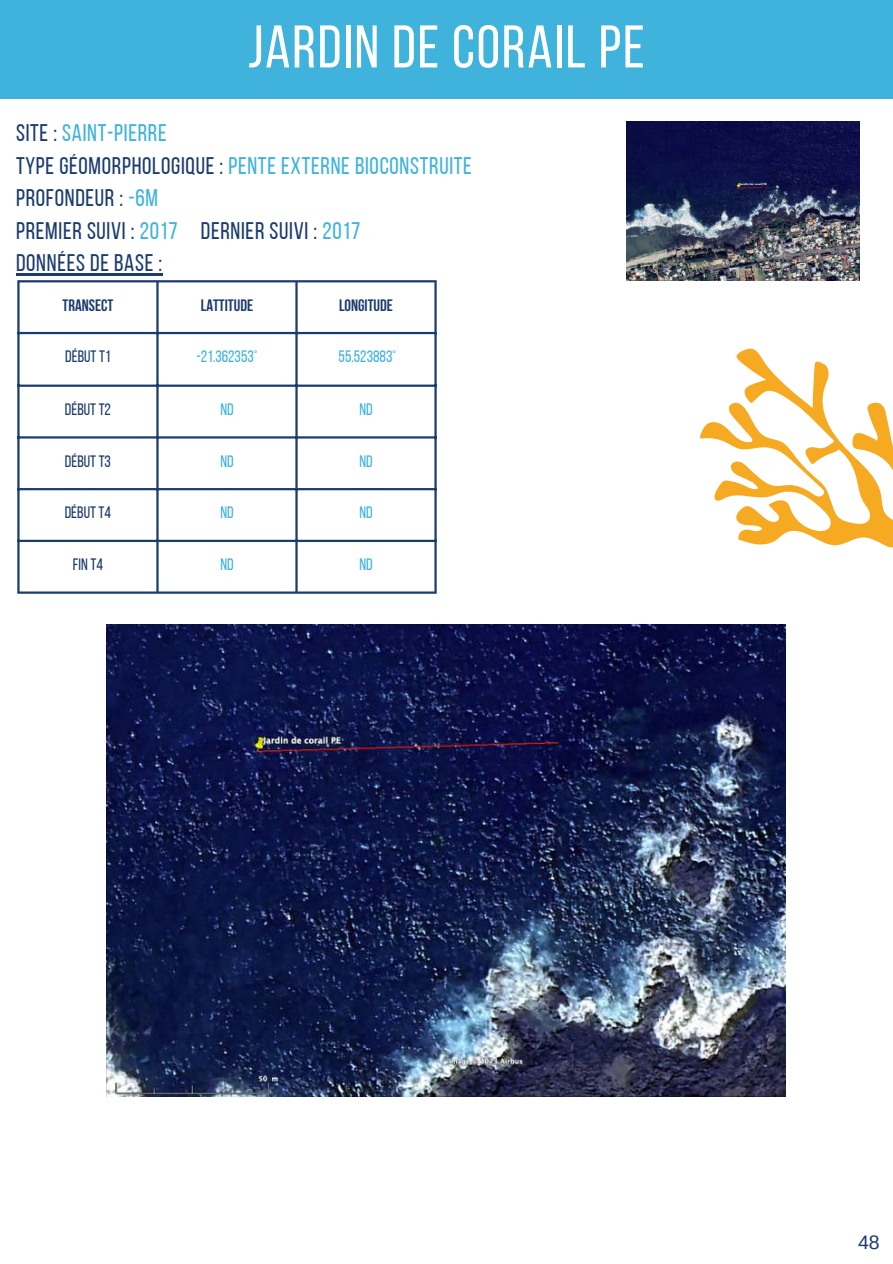
<style>
.page{position:relative;width:893px;height:1264px;background:#fff}
.page>*{position:absolute;margin:0;border:0;box-sizing:border-box;transform-origin:0 0}
.t1{font:60px "Bebas Neue";letter-spacing:.03em;color:#fff}
.t2{font:24px/32.5px "Bebas Neue";letter-spacing:.03em;color:#1b3c6e}
.t3{font:19.5px "Arimo";color:#1b3c6e}
.t4{font:16.5px "Bebas Neue";color:#3fb3db}
.t5{font:16.5px "Bebas Neue";color:#1c3c6e}
.t6{font:700 16.5px "Bebas Neue";color:#1c3c6e}
.s1{color:#3fb3db}
</style>
<div class="page">
<div style="left:0;top:0;width:892px;height:99px;background:#3fb3db"></div>
<hr style="left:17px;top:282px;width:3px;height:309px;background:#1b3c6e">
<hr style="left:156px;top:282px;width:3px;height:309px;background:#1b3c6e">
<hr style="left:295px;top:282px;width:2px;height:309px;background:#1b3c6e">
<hr style="left:434px;top:282px;width:2px;height:309px;background:#1b3c6e">
<hr style="left:17px;top:280px;width:419px;height:2px;background:#1b3c6e">
<hr style="left:17px;top:332px;width:419px;height:2px;background:#1b3c6e">
<hr style="left:17px;top:384px;width:419px;height:3px;background:#1b3c6e">
<hr style="left:17px;top:436px;width:419px;height:2px;background:#1b3c6e">
<hr style="left:17px;top:488px;width:419px;height:2px;background:#1b3c6e">
<hr style="left:17px;top:540px;width:419px;height:2px;background:#1b3c6e">
<hr style="left:17px;top:591px;width:419px;height:2px;background:#1b3c6e">
<svg style="left:700px;top:348px;width:192px;height:200px"></svg>
<img style="left:106px;top:624px;width:679px;height:472px">
<img style="left:626px;top:122px;width:233px;height:158px">
<hr style="left:16px;top:273px;width:147px;height:3px;background:#1b3c6e">
<h1 class="t1" style="left:248px;top:22px;width:398px">JARDIN DE CORAIL PE</h1>
<p class="t2" style="left:16px;top:119px;width:457px">SITE : <span class="s1">SAINT-PIERRE<br></span>TYPE GÉOMORPHOLOGIQUE : <span class="s1">PENTE EXTERNE BIOCONSTRUITE<br></span>PROFONDEUR : <span class="s1">-6M<br></span>PREMIER SUIVI : <span class="s1">2017</span> DERNIER SUIVI : <span class="s1">2017<br></span>DONNÉES DE BASE :</p>
<p class="t6" style="left:63px;top:298px;width:52px">TRANSECT</p>
<p class="t6" style="left:201px;top:298px;width:54px">LATTITUDE</p>
<p class="t6" style="left:339px;top:298px;width:55px">LONGITUDE</p>
<p class="t5" style="left:65px;top:350px;width:47px">DÉBUTT1</p>
<p class="t4" style="left:196px;top:350px;width:62px">-21.362353°</p>
<p class="t4" style="left:338px;top:350px;width:59px">55.523883°</p>
<p class="t5" style="left:65px;top:402px;width:48px">DÉBUTT2</p>
<p class="t4" style="left:220px;top:402px;width:15px">ND</p>
<p class="t4" style="left:359px;top:402px;width:15px">ND</p>
<p class="t5" style="left:65px;top:454px;width:48px">DÉBUTT3</p>
<p class="t4" style="left:220px;top:454px;width:15px">ND</p>
<p class="t4" style="left:359px;top:454px;width:15px">ND</p>
<p class="t5" style="left:65px;top:506px;width:48px">DÉBUTT4</p>
<p class="t4" style="left:220px;top:506px;width:15px">ND</p>
<p class="t4" style="left:359px;top:506px;width:15px">ND</p>
<p class="t5" style="left:73px;top:557px;width:32px">FIN T4</p>
<p class="t4" style="left:220px;top:557px;width:15px">ND</p>
<p class="t4" style="left:359px;top:557px;width:15px">ND</p>
<p class="t3" style="left:858px;top:1231px;width:23px">48</p>
</div>
